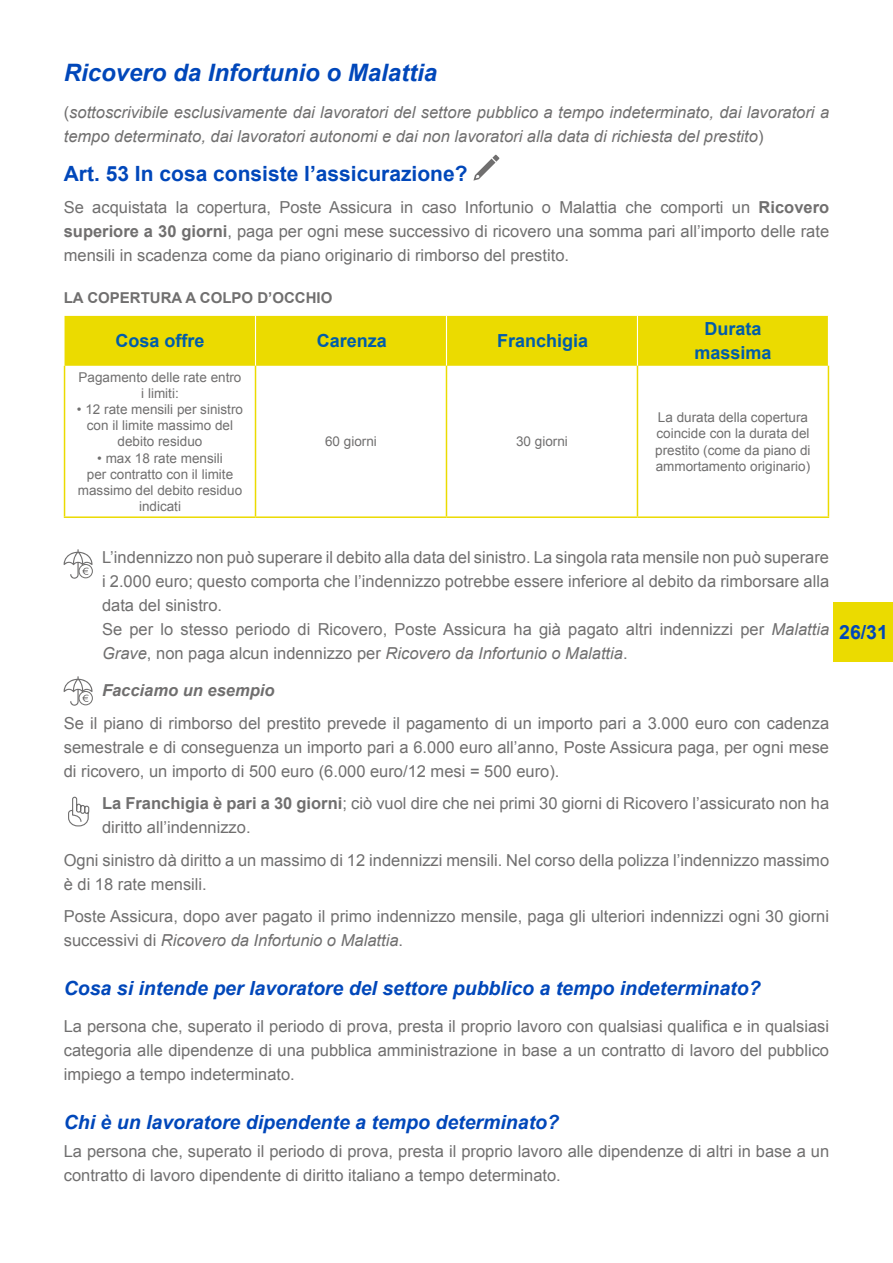
<style>
.page{position:relative;width:893px;height:1263px;background:#fff}
.page>*{position:absolute;margin:0;border:0;box-sizing:border-box;transform-origin:0 0}
.TITOLO_16{font:italic 700 24px "Arial";color:#0047ba}
.Testi___prefisso_3{font:700 21px "Arial";color:#0047ba}
.Titolo_M_m{font:italic 700 19.5px "Arial";color:#0047ba}
.t1{font:700 19.5px "Arial";color:#0047ba}
.t2{font:700 18px/24px "Arial";color:#005cab;text-align:center}
.Testi___prefisso_3-2{font:16.5px/24px "Arial";color:#706f6f}
.Testi___prefisso_3-3{font:italic 16.5px/24px "Arial";color:#706f6f}
.Testo_con_MANINA{font:italic 700 16.5px "Arial";color:#706f6f}
.Titoli_tabelle{font:700 15px "Arial";color:#706f6f}
.tabella_testi{font:13.5px/16.2px "Arial";color:#706f6f;text-align:center}
.s1{font-style:normal}
.s2{font-weight:700}
.s3{font-style:italic}
</style>
<div class="page">
<div style="left:833px;top:602px;width:60px;height:59px;background:#ebdb00"></div>
<svg style="left:473px;top:155px;width:26px;height:26px"></svg>
<div style="left:65px;top:316px;width:763px;height:50px;background:#ebdb00"></div>
<hr style="left:255px;top:316px;width:1px;height:50px;background:#fff">
<hr style="left:446px;top:316px;width:1px;height:50px;background:#fff">
<hr style="left:637px;top:316px;width:1px;height:50px;background:#fff">
<hr style="left:64px;top:366px;width:1px;height:150px;background:#ebdb00">
<hr style="left:64px;top:516px;width:191px;height:2px;background:#ebdb00">
<hr style="left:255px;top:366px;width:1px;height:150px;background:#ebdb00">
<hr style="left:446px;top:366px;width:1px;height:150px;background:#ebdb00">
<hr style="left:637px;top:366px;width:1px;height:150px;background:#ebdb00">
<hr style="left:828px;top:366px;width:1px;height:150px;background:#ebdb00">
<hr style="left:255px;top:516px;width:191px;height:2px;background:#ebdb00">
<hr style="left:446px;top:516px;width:191px;height:2px;background:#ebdb00">
<hr style="left:637px;top:516px;width:192px;height:2px;background:#ebdb00">
<svg style="left:64px;top:550px;width:29px;height:29px"></svg>
<svg style="left:64px;top:677px;width:29px;height:29px"></svg>
<svg style="left:68px;top:796px;width:22px;height:31px"></svg>
<p class="TITOLO_16" style="left:64px;top:57px;width:375px">Ricovero da Infortunio o Malattia</p>
<p class="Testi___prefisso_3-3" style="left:64px;top:100px;width:767px"><span class="s1">(</span>sottoscrivibile esclusivamente dai lavoratori del settore pubblico a tempo indeterminato, dai lavoratori a tempo determinato, dai lavoratori autonomi e dai non lavoratori alla data di richiesta del prestito<span class="s1">)</span></p>
<p class="Testi___prefisso_3" style="left:64px;top:159px;width:405px">Art. 53 In cosa consiste l’assicurazione?</p>
<p class="Testi___prefisso_3-2" style="left:64px;top:195px;width:767px;text-align:justify">Se acquistata la copertura, Poste Assicura in caso Infortunio o Malattia che comporti un <span class="s2">Ricovero superiore a 30 giorni</span>, paga per ogni mese successivo di ricovero una somma pari all’importo delle rate mensili in scadenza come da piano originario di rimborso del prestito.</p>
<p class="Titoli_tabelle" style="left:64px;top:288px;width:270px">LA COPERTURA A COLPO D’OCCHIO</p>
<p class="t2" style="left:116px;top:330px;width:91px">Cosa offre</p>
<p class="t2" style="left:317px;top:330px;width:72px">Carenza</p>
<p class="t2" style="left:497px;top:330px;width:93px">Franchigia</p>
<p class="t2" style="left:694px;top:318px;width:79px">Durata massima</p>
<p class="tabella_testi" style="left:79px;top:369px;width:164px">Pagamento delle rate entro i limiti:</p>
<p class="tabella_testi" style="left:77px;top:401px;width:168px">• 12 rate mensili per sinistro con il limite massimo del debito residuo</p>
<p class="tabella_testi" style="left:78px;top:450px;width:166px">• max 18 rate mensili<br>per contratto con il limite massimo del debito residuo indicati</p>
<p class="tabella_testi" style="left:325px;top:434px;width:53px">60 giorni</p>
<p class="tabella_testi" style="left:516px;top:434px;width:53px">30 giorni</p>
<p class="tabella_testi" style="left:655px;top:409px;width:157px;text-align:left">La durata della copertura coincide con la durata del prestito (come da piano di ammortamento originario)</p>
<p class="Testi___prefisso_3-2" style="left:102px;top:546px;width:729px;text-align:justify">L’indennizzo non può superare il debito alla data del sinistro. La singola rata mensile non può superare i 2.000 euro; questo comporta che l’indennizzo potrebbe essere inferiore al debito da rimborsare alla data del sinistro.</p>
<p class="Testi___prefisso_3-2" style="left:102px;top:618px;width:729px">Se per lo stesso periodo di Ricovero, Poste Assicura ha già pagato altri indennizzi per <span class="s3">Malattia<br>Grave</span>, non paga alcun indennizzo per <span class="s3">Ricovero da Infortunio o Malattia</span>.</p>
<p class="Testo_con_MANINA" style="left:102px;top:679px;width:174px">Facciamo un esempio</p>
<p class="Testi___prefisso_3-2" style="left:64px;top:711px;width:767px;text-align:justify">Se il piano di rimborso del prestito prevede il pagamento di un importo pari a 3.000 euro con cadenza semestrale e di conseguenza un importo pari a 6.000 euro all’anno, Poste Assicura paga, per ogni mese di ricovero, un importo di 500 euro (6.000 euro/12 mesi = 500 euro).</p>
<p class="Testi___prefisso_3-2" style="left:102px;top:791px;width:729px"><span class="s2">La Franchigia è pari a 30 giorni</span>; ciò vuol dire che nei primi 30 giorni di Ricovero l’assicurato non ha diritto all’indennizzo.</p>
<p class="Testi___prefisso_3-2" style="left:64px;top:848px;width:767px">Ogni sinistro dà diritto a un massimo di 12 indennizzi mensili. Nel corso della polizza l’indennizzo massimo è di 18 rate mensili.</p>
<p class="Testi___prefisso_3-2" style="left:64px;top:904px;width:767px">Poste Assicura, dopo aver pagato il primo indennizzo mensile, paga gli ulteriori indennizzi ogni 30 giorni successivi di <span class="s3">Ricovero da Infortunio o Malattia</span>.</p>
<p class="Titolo_M_m" style="left:64px;top:975px;width:698px">Cosa si intende per lavoratore del settore pubblico a tempo indeterminato?</p>
<p class="Testi___prefisso_3-2" style="left:64px;top:1014px;width:767px;text-align:justify">La persona che, superato il periodo di prova, presta il proprio lavoro con qualsiasi qualifica e in qualsiasi categoria alle dipendenze di una pubblica amministrazione in base a un contratto di lavoro del pubblico impiego a tempo indeterminato.</p>
<p class="Titolo_M_m" style="left:64px;top:1109px;width:497px">Chi è un lavoratore dipendente a tempo determinato?</p>
<p class="Testi___prefisso_3-2" style="left:64px;top:1139px;width:767px">La persona che, superato il periodo di prova, presta il proprio lavoro alle dipendenze di altri in base a un contratto di lavoro dipendente di diritto italiano a tempo determinato.</p>
<p class="t1" style="left:839px;top:619px;width:50px">26/31</p>
</div>
